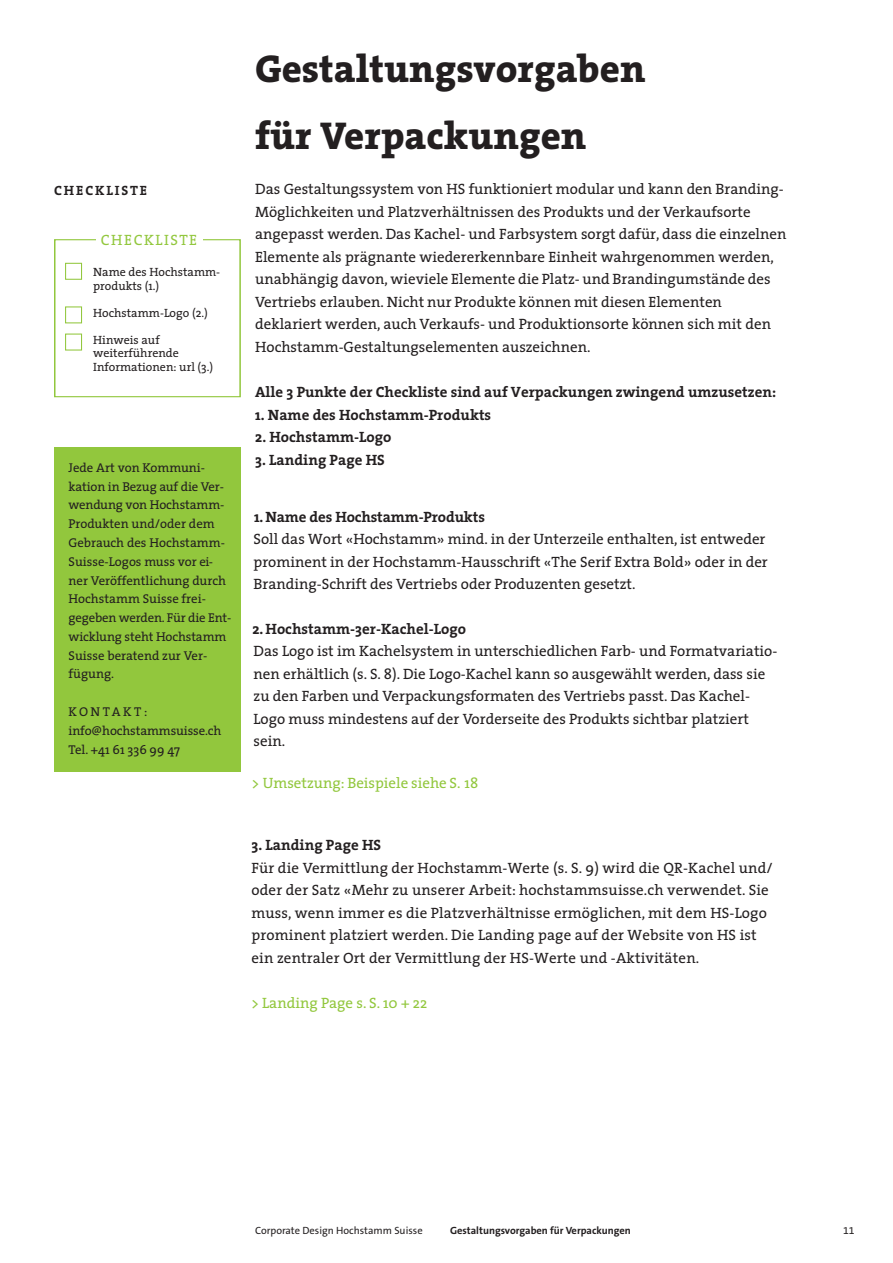
<style>
.page{position:relative;width:893px;height:1263px;background:#fff}
.page>*{position:absolute;margin:0;border:0;box-sizing:border-box;transform-origin:0 0}
.LAUFTEXT_FETT{font:800 39px/67.5px "The Serif";color:#231f20}
.LAUFTEXT{font:15px/22.5px "The Serif";color:#231f20}
.LAUFTEXT_FETT-2{font:15px/22.5px "The Serif";color:#231f20}
.LAUFTEXT_FETT-3{font:700 15px "The Serif";color:#231f20}
.LAUFTEXT-2{font:15px "The Serif";color:#92c73d}
.LAUFTEXT-3{font:15px "The Serif";letter-spacing:.1em;color:#92c73d}
.UNTERKAPITEL{font:700 13.5px "The Serif";letter-spacing:.14em;color:#231f20}
.LAUFTEXT-4{font:12.9px/18.8px "The Serif";color:#231f20}
.LAUFTEXT-5{font:12.9px "The Serif";letter-spacing:.2em;color:#231f20}
.LAUFTEXT-6{font:12px/13.5px "The Serif";color:#231f20}
.KOPFZEILE{font:700 10.5px "The Sans B W7";color:#231f20}
.t1{font:10.5px "The Sans B W5 Plain";color:#231f20}
.s1{font-weight:700}
</style>
<div class="page">
<div style="left:54px;top:239px;width:187px;height:158px;border:1px solid #92c73d"></div>
<div style="left:96px;top:234px;width:106px;height:11px;background:#fff"></div>
<div style="left:65px;top:263px;width:17px;height:17px;border:1px solid #92c73d"></div>
<div style="left:65px;top:306px;width:17px;height:17px;border:1px solid #92c73d"></div>
<div style="left:65px;top:334px;width:17px;height:17px;border:1px solid #92c73d"></div>
<div style="left:54px;top:447px;width:187px;height:325px;background:#92c73d"></div>
<p class="UNTERKAPITEL" style="left:54px;top:179px;width:95px">CHECKLISTE</p>
<p class="LAUFTEXT-3" style="left:101px;top:228px;width:98px">CHECKLISTE</p>
<p class="LAUFTEXT-6" style="left:93px;top:265px;width:129px">Name des Hochstamm&shy;produkts (1.)</p>
<p class="LAUFTEXT-6" style="left:93px;top:305px;width:116px">Hochstamm-Logo (2.)</p>
<p class="LAUFTEXT-6" style="left:93px;top:332px;width:122px">Hinweis auf weiterführende<br>Informationen: url (3.)</p>
<p class="LAUFTEXT-4" style="left:69px;top:458px;width:164px">Jede Art von Kommuni&shy;kation in Bezug auf die Ver&shy;wendung von Hochstamm-<br>Produkten und/oder dem<br>Gebrauch des Hochstamm-<br>Suisse-Logos muss vor ei&shy;ner Veröffentlichung durch<br>Hochstamm Suisse frei&shy;gegeben werden. Für die Ent&shy;wicklung steht Hochstamm<br>Suisse beratend zur Ver&shy;fügung.</p>
<p class="LAUFTEXT-5" style="left:69px;top:701px;width:80px">KONTAKT:</p>
<p class="LAUFTEXT-4" style="left:69px;top:721px;width:154px">info@hochstammsuisse.ch<br>Tel. +41 61 336 99 47</p>
<p class="LAUFTEXT_FETT" style="left:255px;top:34px;width:392px">Gestaltungsvorgaben für Verpackungen</p>
<p class="LAUFTEXT_FETT-2" style="left:255px;top:177px;width:533px">Das Gestaltungssystem von HS funktioniert modular und kann den Branding-Möglichkeiten und Platzverhältnissen des Produkts und der Verkaufsorte angepasst werden. Das Kachel- und Farbsystem sorgt dafür, dass die einzelnen Elemente als prägnante wiedererkennbare Einheit wahrgenommen werden, unabhängig davon, wieviele Elemente die Platz- und Brandingumstände des Vertriebs erlauben. Nicht nur Produkte können mit diesen Elementen deklariert werden, auch Verkaufs- und Produktionsorte können sich mit den Hochstamm-Gestaltungselementen auszeichnen.</p>
<p class="LAUFTEXT_FETT-3" style="left:255px;top:379px;width:523px">Alle 3 Punkte der Checkliste sind auf Verpackungen zwingend umzusetzen:</p>
<p class="LAUFTEXT_FETT-3" style="left:255px;top:402px;width:238px">1. Name des Hochstamm-Produkts</p>
<p class="LAUFTEXT_FETT-3" style="left:255px;top:425px;width:138px">2. Hochstamm-Logo</p>
<p class="LAUFTEXT_FETT-3" style="left:255px;top:447px;width:131px">3. Landing Page HS</p>
<p class="LAUFTEXT" style="left:254px;top:505px;width:516px"><span class="s1">1. Name des Hochstamm-Produkts<br></span>Soll das Wort «Hochstamm» mind. in der Unterzeile enthalten, ist entweder prominent in der Hochstamm-Hausschrift «The Serif Extra Bold» oder in der Branding-Schrift des Vertriebs oder Produzenten gesetzt.</p>
<p class="LAUFTEXT" style="left:252px;top:617px;width:526px"><span class="s1">2.Hochstamm-3er-Kachel-Logo<br></span>Das Logo ist im Kachelsystem in unterschiedlichen Farb- und Formatvariatio&shy;nen erhältlich (s. S. 8). Die Logo-Kachel kann so ausgewählt werden, dass sie zu den Farben und Verpackungsformaten des Vertriebs passt. Das Kachel-Logo muss mindestens auf der Vorderseite des Produkts sichtbar platziert sein.</p>
<p class="LAUFTEXT-2" style="left:252px;top:771px;width:228px">&gt; Umsetzung: Beispiele siehe S. 18</p>
<p class="LAUFTEXT" style="left:251px;top:833px;width:523px"><span class="s1">3. Landing Page HS<br></span>Für die Vermittlung der Hochstamm-Werte (s. S. 9) wird die QR-Kachel und/ oder der Satz «Mehr zu unserer Arbeit: hochstammsuisse.ch verwendet. Sie muss, wenn immer es die Platzverhältnisse ermöglichen, mit dem HS-Logo prominent platziert werden. Die Landing page auf der Website von HS ist ein zentraler Ort der Vermittlung der HS-Werte und -Aktivitäten.</p>
<p class="LAUFTEXT-2" style="left:251px;top:990px;width:177px">&gt; Landing Page s. S. 10 + 22</p>
<p class="t1" style="left:255px;top:1223px;width:169px">Corporate Design Hochstamm Suisse</p>
<p class="KOPFZEILE" style="left:450px;top:1223px;width:182px">Gestaltungsvorgaben für Verpackungen</p>
<p class="t1" style="left:843px;top:1223px;width:13px">11</p>
</div>
